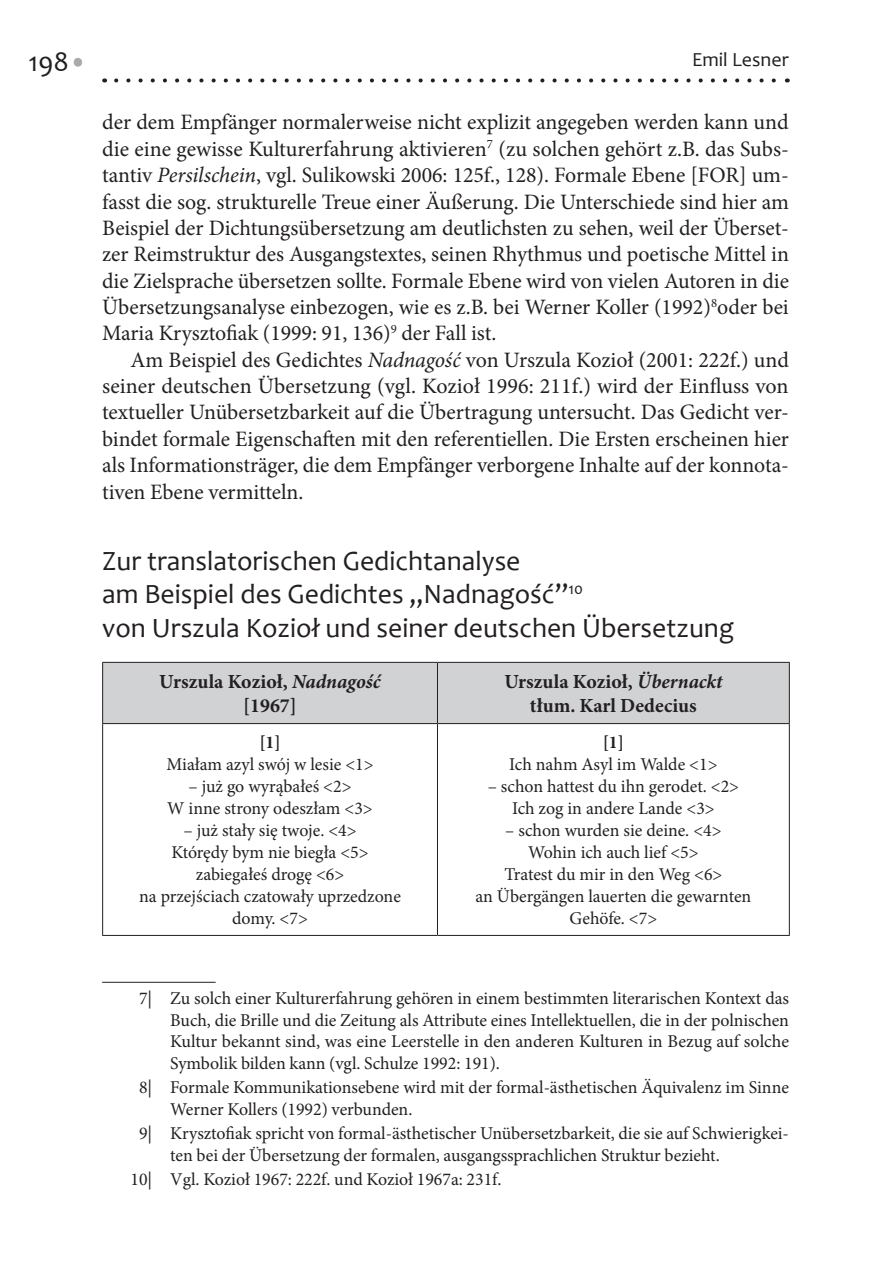
<style>
.page{position:relative;width:891px;height:1276px;background:#fff}
.page>*{position:absolute;margin:0;border:0;box-sizing:border-box;transform-origin:0 0}
._1{font:28px/33.6px "Candara";color:#231f20}
.tekst{font:22px/26.4px "Minion Pro";color:#231f20;text-align:justify}
.tabela_naglowek{font:700 20px "Minion Pro";color:#231f20}
.t1{font:20px "Candara";color:#231f20}
.przypis{font:18px/21.6px "Minion Pro";color:#231f20}
.tabela_tekst{font:18px/22px "Minion Pro";color:#231f20;text-align:center}
.tabela_tekst-2{font:700 18px "Minion Pro";color:#231f20}
.s1{color:#a8a9ad}
.s2{font-style:italic}
</style>
<div class="page">
<svg style="left:116px;top:78px;width:660px;height:4px"></svg>
<div style="left:103px;top:663px;width:685px;height:60px;background:#d1d2d4"></div>
<hr style="left:437px;top:663px;width:1px;height:60px;background:#231f20">
<hr style="left:437px;top:724px;width:1px;height:211px;background:#231f20">
<hr style="left:102px;top:935px;width:335px;height:1px;background:#231f20">
<hr style="left:437px;top:935px;width:352px;height:1px;background:#231f20">
<hr style="left:102px;top:724px;width:1px;height:211px;background:#231f20">
<hr style="left:788px;top:724px;width:1px;height:211px;background:#231f20">
<hr style="left:102px;top:662px;width:335px;height:1px;background:#231f20">
<hr style="left:102px;top:663px;width:1px;height:60px;background:#231f20">
<hr style="left:437px;top:662px;width:352px;height:1px;background:#231f20">
<hr style="left:788px;top:663px;width:1px;height:60px;background:#231f20">
<hr style="left:102px;top:723px;width:335px;height:1px;background:#231f20">
<hr style="left:437px;top:723px;width:352px;height:1px;background:#231f20">
<hr style="left:102px;top:981px;width:113px;height:1px;background:#231f20">
<p class="_1" style="left:28px;top:45px;width:61px">198<span class="s1">•</span></p>
<p class="t1" style="left:691px;top:46px;width:98px">Emil Lesner</p>
<p class="tekst" style="left:102px;top:109px;width:688px">der dem Empfänger normalerweise nicht explizit angegeben werden kann und die eine gewisse Kulturerfahrung aktivieren<sup>7</sup> (zu solchen gehört z.B. das Subs&shy;tantiv <span class="s2">Persilschein</span>, vgl. Sulikowski 2006: 125f., 128). Formale Ebene [FOR] um&shy;fasst die sog. strukturelle Treue einer Äußerung. Die Unterschiede sind hier am Beispiel der Dichtungsübersetzung am deutlichsten zu sehen, weil der Überset&shy;zer Reimstruktur des Ausgangstextes, seinen Rhythmus und poetische Mittel in die Zielsprache übersetzen sollte. Formale Ebene wird von vielen Autoren in die Übersetzungsanalyse einbezogen, wie es z.B. bei Werner Koller (1992)<sup>8</sup>oder bei Maria Krysztofiak (1999: 91, 136)<sup>9</sup> der Fall ist.</p>
<p class="tekst" style="left:102px;top:346px;width:688px;text-indent:28px">Am Beispiel des Gedichtes <span class="s2">Nadnagość</span> von Urszula Kozioł (2001: 222f.) und seiner deutschen Übersetzung (vgl. Kozioł 1996: 211f.) wird der Einfluss von textueller Unübersetzbarkeit auf die Übertragung untersucht. Das Gedicht ver&shy;bindet formale Eigenschaften mit den referentiellen. Die Ersten erscheinen hier als Informationsträger, die dem Empfänger verborgene Inhalte auf der konnota&shy;tiven Ebene vermitteln.</p>
<p class="_1" style="left:102px;top:543px;width:633px">Zur translatorischen Gedichtanalyse<br>am Beispiel des Gedichtes „Nadnagość”<sup>10<br></sup>von Urszula Kozioł und seiner deutschen Übersetzung</p>
<p class="tabela_naglowek" style="left:159px;top:668px;width:223px">Urszula Kozioł, <span class="s2">Nadnagość</span></p>
<p class="tabela_naglowek" style="left:243px;top:692px;width:55px">[1967]</p>
<p class="tabela_naglowek" style="left:504px;top:668px;width:219px">Urszula Kozioł, <span class="s2">Übernackt</span></p>
<p class="tabela_naglowek" style="left:529px;top:692px;width:168px">tłum. Karl Dedecius</p>
<p class="tabela_tekst-2" style="left:259px;top:729px;width:23px">[1]</p>
<p class="tabela_tekst" style="left:166px;top:753px;width:208px">Miałam azyl swój w lesie &lt;1&gt;</p>
<p class="tabela_tekst" style="left:188px;top:775px;width:164px">– już go wyrąbałeś &lt;2&gt;</p>
<p class="tabela_tekst" style="left:167px;top:797px;width:207px">W inne strony odeszłam &lt;3&gt;</p>
<p class="tabela_tekst" style="left:183px;top:819px;width:174px">– już stały się twoje. &lt;4&gt;</p>
<p class="tabela_tekst" style="left:171px;top:841px;width:198px">Którędy bym nie biegła &lt;5&gt;</p>
<p class="tabela_tekst" style="left:196px;top:863px;width:150px">zabiegałeś drogę &lt;6&gt;</p>
<p class="tabela_tekst" style="left:139px;top:885px;width:263px">na przejściach czatowały uprzedzone domy. &lt;7&gt;</p>
<p class="tabela_tekst-2" style="left:602px;top:729px;width:23px">[1]</p>
<p class="tabela_tekst" style="left:509px;top:753px;width:210px">Ich nahm Asyl im Walde &lt;1&gt;</p>
<p class="tabela_tekst" style="left:487px;top:775px;width:253px">– schon hattest du ihn gerodet. &lt;2&gt;</p>
<p class="tabela_tekst" style="left:512px;top:797px;width:204px">Ich zog in andere Lande &lt;3&gt;</p>
<p class="tabela_tekst" style="left:505px;top:819px;width:218px">– schon wurden sie deine. &lt;4&gt;</p>
<p class="tabela_tekst" style="left:528px;top:841px;width:172px">Wohin ich auch lief &lt;5&gt;</p>
<p class="tabela_tekst" style="left:504px;top:863px;width:219px">Tratest du mir in den Weg &lt;6&gt;</p>
<p class="tabela_tekst" style="left:475px;top:885px;width:277px">an Übergängen lauerten die gewarnten<br>Gehöfe. &lt;7&gt;</p>
<p class="przypis" style="left:170px;top:987px;width:620px;text-align:justify;text-indent:-31px">7| Zu solch einer Kulturerfahrung gehören in einem bestimmten literarischen Kontext das Buch, die Brille und die Zeitung als Attribute eines Intellektuellen, die in der polnischen Kultur bekannt sind, was eine Leerstelle in den anderen Kulturen in Bezug auf solche Symbolik bilden kann (vgl. Schulze 1992: 191).</p>
<p class="przypis" style="left:170px;top:1076px;width:620px;text-indent:-31px">8| Formale Kommunikationsebene wird mit der formal-ästhetischen Äquivalenz im Sinne<br>Werner Kollers (1992) verbunden.</p>
<p class="przypis" style="left:170px;top:1122px;width:619px;text-indent:-31px">9| Krysztofiak spricht von formal-ästhetischer Unübersetzbarkeit, die sie auf Schwierigkei&shy;ten bei der Übersetzung der formalen, ausgangssprachlichen Struktur bezieht.</p>
<p class="przypis" style="left:130px;top:1168px;width:372px">10| Vgl. Kozioł 1967: 222f. und Kozioł 1967a: 231f.</p>
</div>
